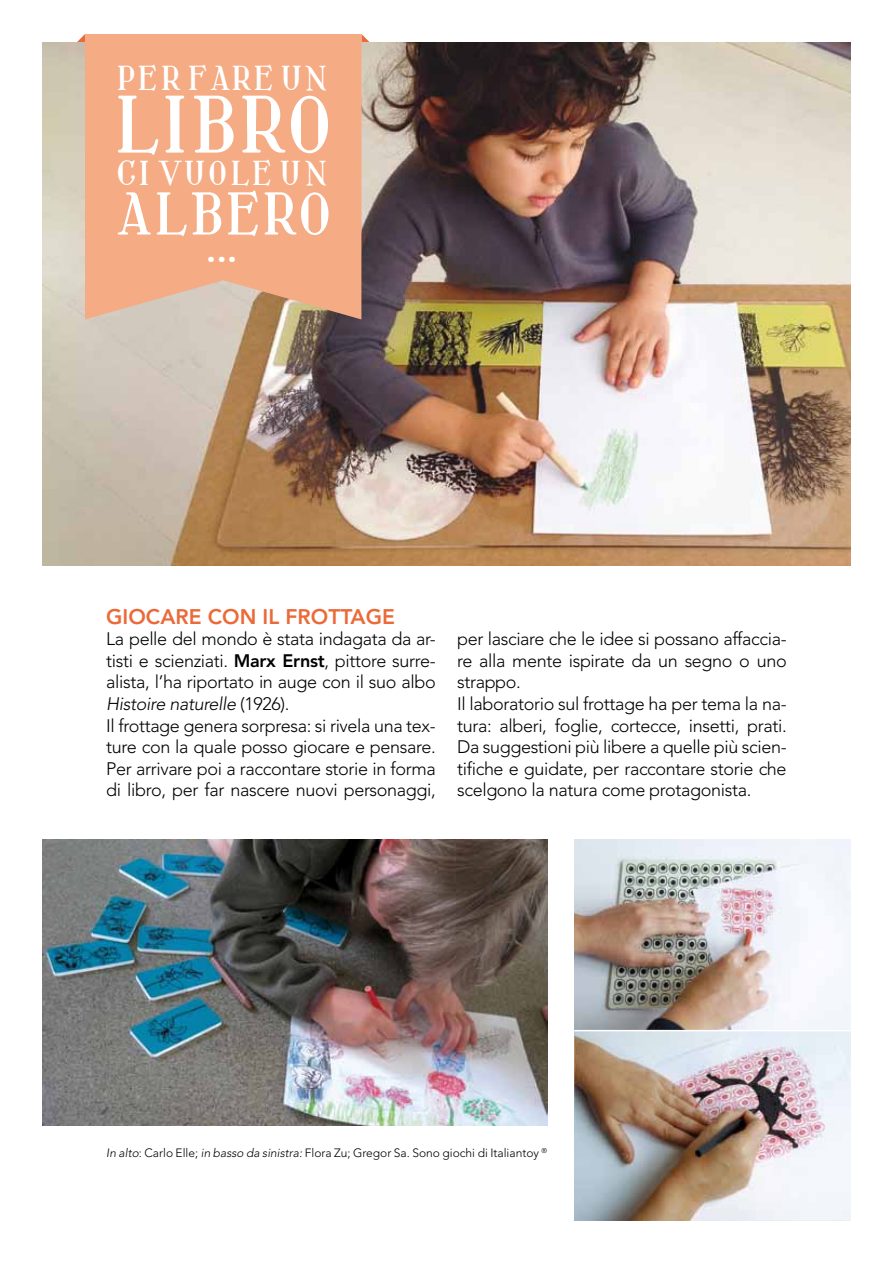
<style>
.page{position:relative;width:893px;height:1263px;background:#fff}
.page>*{position:absolute;margin:0;border:0;box-sizing:border-box;transform-origin:0 0}
.t1{font:81px "Waschkueche";letter-spacing:.04em;color:#fff}
.t2{font:60px "Waschkueche";letter-spacing:.04em;color:#fff}
.t3{font:41.85px "Waschkueche";color:#fff}
.t4{font:34.5px "Waschkueche";letter-spacing:.06em;color:#fff}
.t5{font:34.5px "Waschkueche";letter-spacing:.085em;color:#fff}
.t6{font:800 21px "Avenir LT Std";color:#eb6a39}
.t7{font:300 18px/21.6px "Avenir LT Std";letter-spacing:-.02em;color:#000}
.t8{font:300 12px "Avenir LT Std";color:#000}
.s1{font-weight:800}
.s2{font-style:italic}
</style>
<div class="page">
<svg style="left:361px;top:34px;width:16px;height:9px"></svg>
<svg style="left:69px;top:34px;width:16px;height:9px"></svg>
<img style="left:43px;top:43px;width:807px;height:523px">
<div style="left:85px;top:34px;width:276px;height:285px;background:#f5ab83"></div>
<img style="left:43px;top:839px;width:504px;height:286px">
<img style="left:574px;top:839px;width:276px;height:381px">
<hr style="left:574px;top:1030px;width:276px;height:1px;background:#fff">
<h3 class="t4" style="left:118px;top:59px;width:212px">PER FARE UN</h3>
<h1 class="t1" style="left:118px;top:80px;width:219px">LIBRO</h1>
<h3 class="t5" style="left:118px;top:154px;width:212px">CI VUOLE UN</h3>
<h2 class="t2" style="left:118px;top:181px;width:218px">ALBERO</h2>
<h3 class="t3" style="left:209px;top:224px;width:31px">...</h3>
<p class="t6" style="left:106px;top:608px;width:290px">GIOCARE CON IL FROTTAGE</p>
<p class="t7" style="left:106px;top:630px;width:331px">La pelle del mondo è stata indagata da ar&shy;tisti e scienziati. <span class="s1">MARX ERNST</span>, pittore surre&shy;alista, l’ha riportato in auge con il suo albo <span class="s2">Histoire naturelle</span> (1926).<br>Il frottage genera sorpresa: si rivela una tex&shy;ture con la quale posso giocare e pensare.<br>Per arrivare poi a raccontare storie in forma di libro, per far nascere nuovi personaggi,</p>
<p class="t7" style="left:457px;top:630px;width:331px">per lasciare che le idee si possano affaccia&shy;re alla mente ispirate da un segno o uno strappo.<br>Il laboratorio sul frottage ha per tema la na&shy;tura: alberi, foglie, cortecce, insetti, prati.<br>Da suggestioni più libere a quelle più scien&shy;tifiche e guidate, per raccontare storie che scelgono la natura come protagonista.</p>
<p class="t8" style="left:106px;top:1147px;width:442px"><span class="s2">In alto</span>: Carlo Elle; <span class="s2">in basso da sinistra:</span> Flora Zu; Gregor Sa. Sono giochi di Italiantoy <sup>®</sup></p>
</div>
